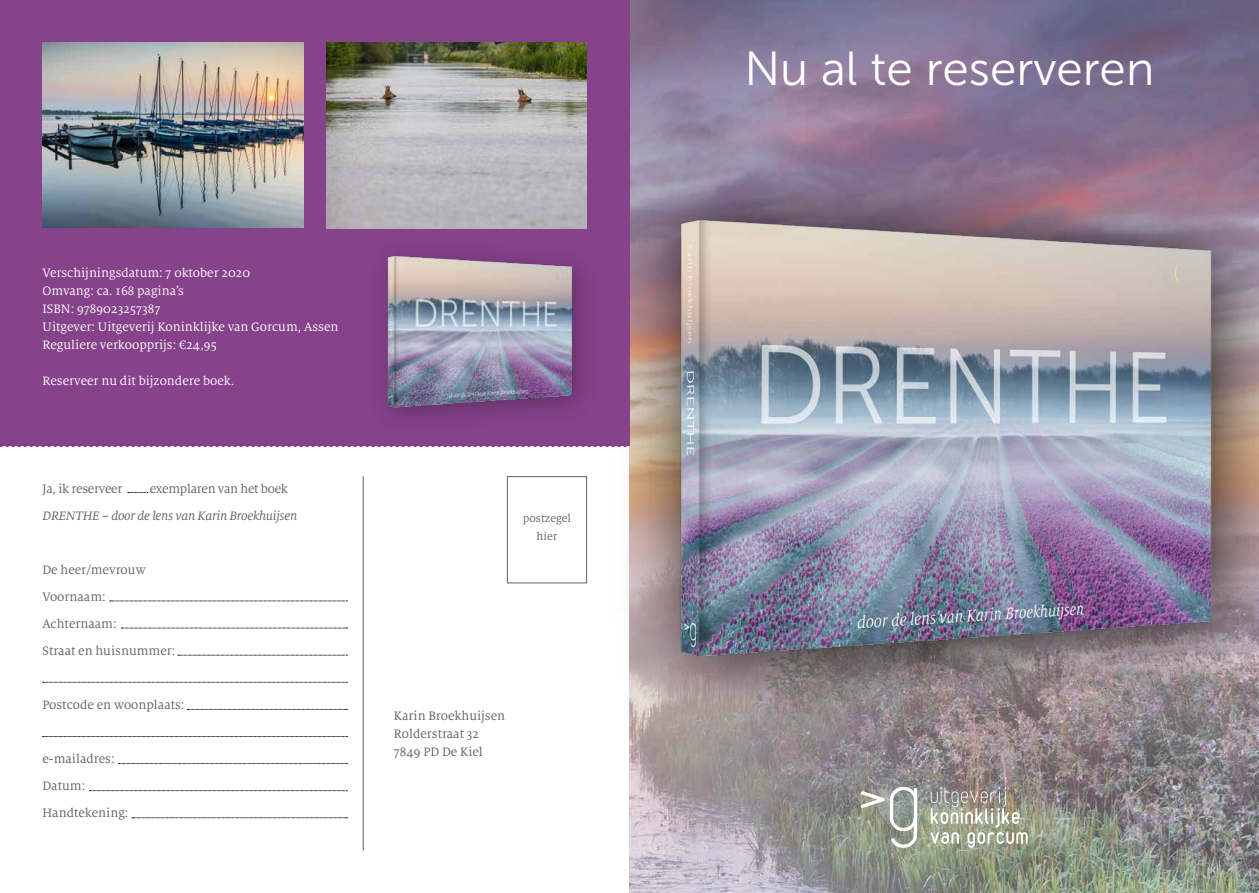
<style>
.page{position:relative;width:1259px;height:893px;background:#fff}
.page>*{position:absolute;margin:0;border:0;box-sizing:border-box;transform-origin:0 0}
.t1{font:47.7px "Museo Sans 300";color:#fff}
.t2{font:13.5px/18px "Milo Serif OT";color:#fff}
.t3{font:13.5px/27px "Milo Serif OT";color:#626261}
.t4{font:italic 13.5px "Milo Serif OT";letter-spacing:-.02em;color:#626261}
.t5{font:13.5px "Milo Serif OT";letter-spacing:-.02em;color:#626261}
.t6{font:12px/18px "Milo Serif OT";color:#626261;text-align:center}
</style>
<div class="page">
<img style="left:629px;top:0;width:630px;height:893px">
<svg style="left:860px;top:787px;width:57px;height:61px"></svg>
<svg style="left:930px;top:787px;width:97px;height:61px;background:#aaaa9b"></svg>
<div style="left:613px;top:154px;width:646px;height:575px;background:#000;opacity:.8"></div>
<img style="left:644px;top:206px;width:600px;height:481px">
<div style="left:0;top:0;width:629px;height:447px;background:#86428b"></div>
<svg style="left:128px;top:492px;width:20px;height:1px"></svg>
<svg style="left:132px;top:817px;width:215px;height:1px"></svg>
<svg style="left:89px;top:790px;width:258px;height:1px"></svg>
<svg style="left:118px;top:763px;width:229px;height:1px"></svg>
<svg style="left:43px;top:736px;width:304px;height:1px"></svg>
<svg style="left:187px;top:709px;width:160px;height:1px"></svg>
<svg style="left:43px;top:682px;width:304px;height:1px"></svg>
<svg style="left:178px;top:655px;width:169px;height:1px"></svg>
<svg style="left:121px;top:628px;width:226px;height:1px"></svg>
<svg style="left:110px;top:601px;width:237px;height:1px"></svg>
<hr style="left:363px;top:476px;width:1px;height:374px;background:#626261">
<svg style="left:2px;top:446px;width:627px;height:1px"></svg>
<img style="left:43px;top:43px;width:260px;height:184px">
<img style="left:326px;top:43px;width:261px;height:185px">
<img style="left:385px;top:254px;width:198px;height:164px">
<div style="left:507px;top:476px;width:80px;height:107px;border:1px solid #626261"></div>
<p class="t2" style="left:43px;top:264px;width:297px">Verschijningsdatum: 7 oktober 2020<br>Omvang: ca. 168 pagina’s<br>ISBN: 9789023257387<br>Uitgever: Uitgeverij Koninklijke van Gorcum, Assen Reguliere verkoopprijs: €24,95</p>
<p class="t2" style="left:43px;top:372px;width:193px">Reserveer nu dit bijzondere boek.</p>
<p class="t5" style="left:43px;top:482px;width:81px">Ja, ik reserveer</p>
<p class="t5" style="left:150px;top:482px;width:140px">exemplaren van het boek</p>
<p class="t4" style="left:43px;top:509px;width:256px">DRENTHE – door de lens van Karin Broekhuijsen</p>
<p class="t3" style="left:43px;top:557px;width:134px">De heer/mevrouw<br>Voornaam:<br>Achternaam:<br>Straat en huisnummer:</p>
<p class="t3" style="left:43px;top:692px;width:143px">Postcode en woonplaats:</p>
<p class="t3" style="left:43px;top:746px;width:87px">e-mailadres:<br>Datum:<br>Handtekening:</p>
<p class="t6" style="left:523px;top:510px;width:50px">postzegel hier</p>
<p class="t3" style="left:394px;top:707px;width:113px;line-height:18px">Karin Broekhuijsen<br>Rolderstraat 32<br>7849 PD De Kiel</p>
<h1 class="t1" style="left:744px;top:43px;width:411px">Nu al te reserveren</h1>
</div>
